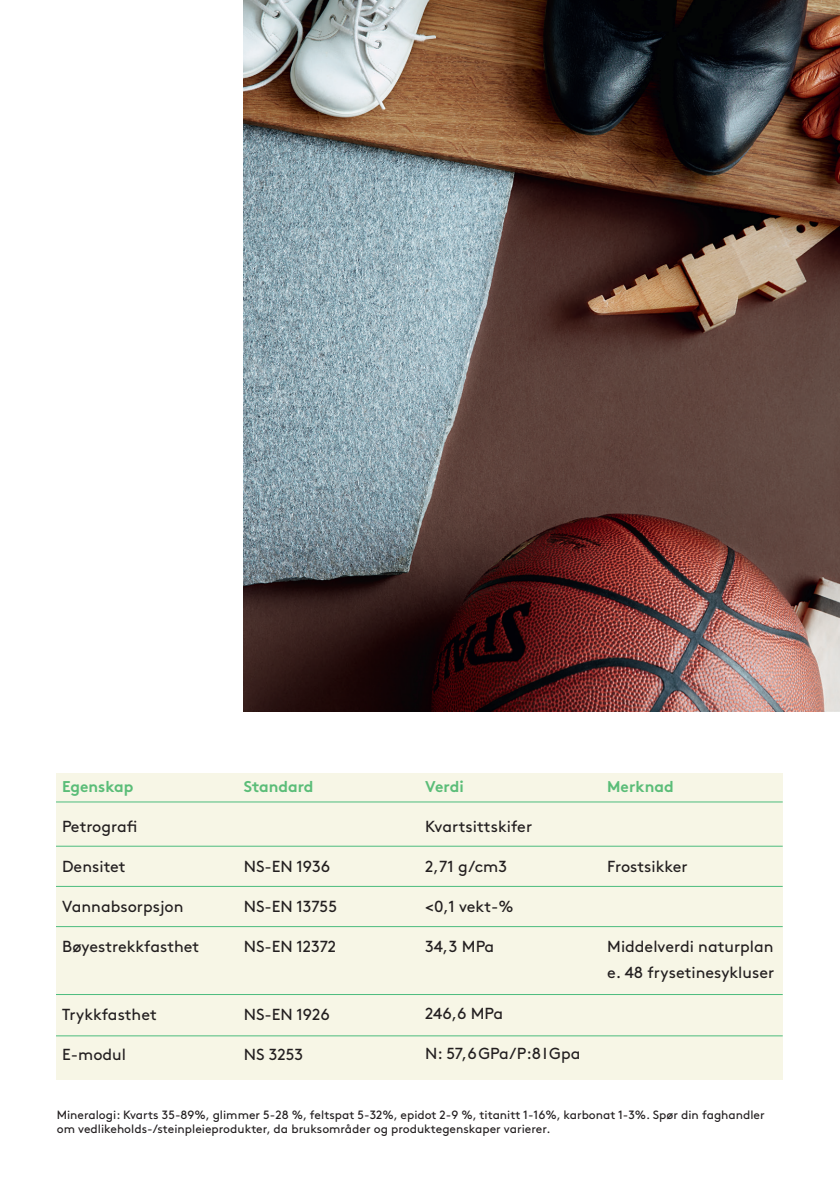
<style>
.page{position:relative;width:840px;height:1191px;background:#fff}
.page>*{position:absolute;margin:0;border:0;box-sizing:border-box;transform-origin:0 0}
.t1{font:16px/26px "Brown";color:#231f20}
.t2{font:700 15.6px "Brown";color:#5bbd78}
.t3{font:12px/14px "Brown";color:#231f20}
</style>
<div class="page">
<div style="left:56px;top:774px;width:726px;height:306px;background:#f7f6e6"></div>
<hr style="left:56px;top:801px;width:726px;height:1px;background:#4cbc7e">
<hr style="left:56px;top:846px;width:726px;height:1px;background:#4cbc7e">
<hr style="left:56px;top:886px;width:726px;height:1px;background:#4cbc7e">
<hr style="left:56px;top:926px;width:726px;height:1px;background:#4cbc7e">
<hr style="left:56px;top:994px;width:726px;height:1px;background:#4cbc7e">
<hr style="left:56px;top:1035px;width:726px;height:1px;background:#4cbc7e">
<img style="left:243px;top:0;width:596px;height:711px">
<p class="t2" style="left:62px;top:773px;width:73px">Egenskap</p>
<p class="t1" style="left:62px;top:811px;width:77px">Petrografi</p>
<p class="t1" style="left:62px;top:851px;width:65px">Densitet</p>
<p class="t1" style="left:62px;top:891px;width:123px">Vannabsorpsjon</p>
<p class="t1" style="left:62px;top:931px;width:138px">Bøyestrekkfasthet</p>
<p class="t1" style="left:62px;top:999px;width:96px">Trykkfasthet</p>
<p class="t1" style="left:62px;top:1039px;width:65px">E-modul</p>
<p class="t2" style="left:243px;top:773px;width:71px">Standard</p>
<p class="t1" style="left:243px;top:851px;width:88px">NS-EN 1936</p>
<p class="t1" style="left:243px;top:891px;width:95px">NS-EN 13755</p>
<p class="t1" style="left:243px;top:931px;width:94px">NS-EN 12372</p>
<p class="t1" style="left:243px;top:999px;width:88px">NS-EN 1926</p>
<p class="t1" style="left:243px;top:1039px;width:61px">NS 3253</p>
<p class="t2" style="left:425px;top:773px;width:40px">Verdi</p>
<p class="t1" style="left:425px;top:811px;width:108px">Kvartsittskifer</p>
<p class="t1" style="left:425px;top:851px;width:83px">2,71 g/cm3</p>
<p class="t1" style="left:425px;top:891px;width:90px">&lt;0,1 vekt-%</p>
<p class="t1" style="left:425px;top:931px;width:70px">34,3 MPa</p>
<p class="t1" style="left:425px;top:999px;width:79px">246,6 MPa</p>
<p class="t1" style="left:425px;top:1039px;width:156px">N: 57,6 GPa/P:8 I Gpa</p>
<p class="t2" style="left:607px;top:773px;width:68px">Merknad</p>
<p class="t1" style="left:607px;top:851px;width:82px">Frostsikker</p>
<p class="t1" style="left:607px;top:931px;width:168px">Middelverdi naturplan e. 48 frysetinesykluser</p>
<p class="t3" style="left:57px;top:1107px;width:709px">Mineralogi: Kvarts 35-89%, glimmer 5-28 %, feltspat 5-32%, epidot 2-9 %, titanitt 1-16%, karbonat 1-3%. Spør din faghandler om vedlikeholds-/steinpleieprodukter, da bruksområder og produktegenskaper varierer.</p>
</div>
